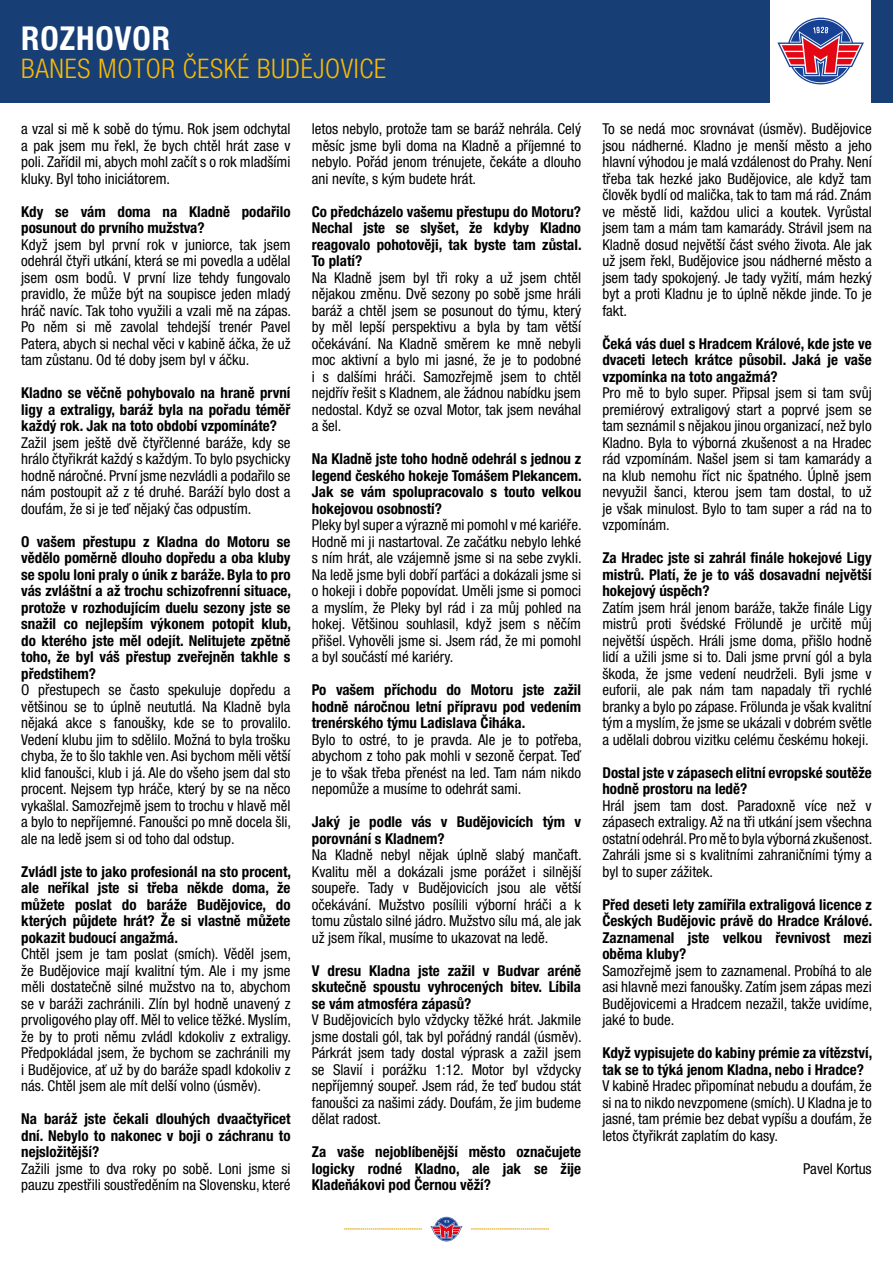
<style>
.page{position:relative;width:893px;height:1263px;background:#fff}
.page>*{position:absolute;margin:0;border:0;box-sizing:border-box;transform-origin:0 0}
.t1{font:700 condensed 33px "Helvetica Neue LT Pro";letter-spacing:.025em;color:#fff}
.t2{font:300 condensed 27px "Helvetica Neue LT Pro";letter-spacing:.025em;color:#fbba00}
.t3{font:condensed 15px/16.5px "Helvetica Neue LT Pro";color:#000;text-align:justify}
.t4{font:700 condensed 15px/16.5px "Helvetica Neue LT Pro";color:#000;text-align:justify}
</style>
<div class="page">
<svg style="left:344px;top:1228px;width:78px;height:2px"></svg>
<svg style="left:471px;top:1228px;width:78px;height:2px"></svg>
<svg style="left:430px;top:1216px;width:33px;height:26px"></svg>
<div style="left:0;top:0;width:770px;height:102px;background:#183f75"></div>
<div style="left:872px;top:0;width:21px;height:102px;background:#183f75"></div>
<svg style="left:777px;top:17px;width:87px;height:68px"></svg>
<h1 class="t1" style="left:21px;top:18px;width:150px">ROZHOVOR</h1>
<h2 class="t2" style="left:21px;top:53px;width:366px">BANES MOTOR ČESKÉ BUDĚJOVICE</h2>
<p class="t3" style="left:21px;top:120px;width:271px">a vzal si mě k sobě do týmu. Rok jsem odchytal a pak jsem mu řekl, že bych chtěl hrát zase v poli. Zařídil mi, abych mohl začít s o rok mladšími kluky. Byl toho iniciátorem.</p>
<p class="t4" style="left:21px;top:203px;width:271px">Kdy se vám doma na Kladně podařilo posunout do prvního mužstva?</p>
<p class="t3" style="left:21px;top:236px;width:271px">Když jsem byl první rok v juniorce, tak jsem odehrál čtyři utkání, která se mi povedla a udělal jsem osm bodů. V první lize tehdy fungovalo pravidlo, že může být na soupisce jeden mladý hráč navíc. Tak toho využili a vzali mě na zápas.<br>Po něm si mě zavolal tehdejší trenér Pavel Patera, abych si nechal věci v kabině áčka, že už tam zůstanu. Od té doby jsem byl v áčku.</p>
<p class="t4" style="left:21px;top:384px;width:271px">Kladno se věčně pohybovalo na hraně první ligy a extraligy, baráž byla na pořadu téměř každý rok. Jak na toto období vzpomínáte?</p>
<p class="t3" style="left:21px;top:434px;width:271px">Zažil jsem ještě dvě čtyřčlenné baráže, kdy se hrálo čtyřikrát každý s každým. To bylo psychicky hodně náročné. První jsme nezvládli a podařilo se nám postoupit až z té druhé. Baráží bylo dost a doufám, že si je teď nějaký čas odpustím.</p>
<p class="t4" style="left:21px;top:533px;width:271px">O vašem přestupu z Kladna do Motoru se vědělo poměrně dlouho dopředu a oba kluby se spolu loni praly o únik z baráže. Byla to pro vás zvláštní a až trochu schizofrenní situace, protože v rozhodujícím duelu sezony jste se snažil co nejlepším výkonem potopit klub, do kterého jste měl odejít. Nelitujete zpětně toho, že byl váš přestup zveřejněn takhle s předstihem?</p>
<p class="t3" style="left:21px;top:681px;width:271px">O přestupech se často spekuluje dopředu a většinou se to úplně neututlá. Na Kladně byla nějaká akce s fanoušky, kde se to provalilo.<br>Vedení klubu jim to sdělilo. Možná to byla trošku chyba, že to šlo takhle ven. Asi bychom měli větší klid fanoušci, klub i já. Ale do všeho jsem dal sto procent. Nejsem typ hráče, který by se na něco vykašlal. Samozřejmě jsem to trochu v hlavě měl a bylo to nepříjemné. Fanoušci po mně docela šli, ale na ledě jsem si od toho dal odstup.</p>
<p class="t4" style="left:21px;top:863px;width:271px">Zvládl jste to jako profesionál na sto procent, ale neříkal jste si třeba někde doma, že můžete poslat do baráže Budějovice, do kterých půjdete hrát? Že si vlastně můžete pokazit budoucí angažmá.</p>
<p class="t3" style="left:21px;top:945px;width:271px">Chtěl jsem je tam poslat (smích). Věděl jsem, že Budějovice mají kvalitní tým. Ale i my jsme měli dostatečně silné mužstvo na to, abychom se v baráži zachránili. Zlín byl hodně unavený z prvoligového play off. Měl to velice těžké. Myslím, že by to proti němu zvládl kdokoliv z extraligy.<br>Předpokládal jsem, že bychom se zachránili my i Budějovice, ať už by do baráže spadl kdokoliv z nás. Chtěl jsem ale mít delší volno (úsměv).</p>
<p class="t4" style="left:21px;top:1110px;width:271px">Na baráž jste čekali dlouhých dvaačtyřicet dní. Nebylo to nakonec v boji o záchranu to nejsložitější?</p>
<p class="t3" style="left:21px;top:1160px;width:271px">Zažili jsme to dva roky po sobě. Loni jsme si pauzu zpestřili soustředěním na Slovensku, které</p>
<p class="t3" style="left:312px;top:120px;width:271px">letos nebylo, protože tam se baráž nehrála. Celý měsíc jsme byli doma na Kladně a příjemné to nebylo. Pořád jenom trénujete, čekáte a dlouho ani nevíte, s kým budete hrát.</p>
<p class="t4" style="left:312px;top:203px;width:271px">Co předcházelo vašemu přestupu do Motoru?<br>Nechal jste se slyšet, že kdyby Kladno reagovalo pohotověji, tak byste tam zůstal.<br>To platí?</p>
<p class="t3" style="left:312px;top:269px;width:271px">Na Kladně jsem byl tři roky a už jsem chtěl nějakou změnu. Dvě sezony po sobě jsme hráli baráž a chtěl jsem se posunout do týmu, který by měl lepší perspektivu a byla by tam větší očekávání. Na Kladně směrem ke mně nebyli moc aktivní a bylo mi jasné, že je to podobné i s dalšími hráči. Samozřejmě jsem to chtěl nejdřív řešit s Kladnem, ale žádnou nabídku jsem nedostal. Když se ozval Motor, tak jsem neváhal a šel.</p>
<p class="t4" style="left:312px;top:450px;width:271px">Na Kladně jste toho hodně odehrál s jednou z legend českého hokeje Tomášem Plekancem.<br>Jak se vám spolupracovalo s touto velkou hokejovou osobností?</p>
<p class="t3" style="left:312px;top:516px;width:271px">Pleky byl super a výrazně mi pomohl v mé kariéře.<br>Hodně mi ji nastartoval. Ze začátku nebylo lehké s ním hrát, ale vzájemně jsme si na sebe zvykli.<br>Na ledě jsme byli dobří parťáci a dokázali jsme si o hokeji i dobře popovídat. Uměli jsme si pomoci a myslím, že Pleky byl rád i za můj pohled na hokej. Většinou souhlasil, když jsem s něčím přišel. Vyhověli jsme si. Jsem rád, že mi pomohl a byl součástí mé kariéry.</p>
<p class="t4" style="left:312px;top:681px;width:271px">Po vašem příchodu do Motoru jste zažil hodně náročnou letní přípravu pod vedením trenérského týmu Ladislava Čiháka.</p>
<p class="t3" style="left:312px;top:731px;width:271px">Bylo to ostré, to je pravda. Ale je to potřeba, abychom z toho pak mohli v sezoně čerpat. Teď je to však třeba přenést na led. Tam nám nikdo nepomůže a musíme to odehrát sami.</p>
<p class="t4" style="left:312px;top:813px;width:271px">Jaký je podle vás v Budějovicích tým v porovnání s Kladnem?</p>
<p class="t3" style="left:312px;top:846px;width:271px">Na Kladně nebyl nějak úplně slabý mančaft.<br>Kvalitu měl a dokázali jsme porážet i silnější soupeře. Tady v Budějovicích jsou ale větší očekávání. Mužstvo posílili výborní hráči a k tomu zůstalo silné jádro. Mužstvo sílu má, ale jak už jsem říkal, musíme to ukazovat na ledě.</p>
<p class="t4" style="left:312px;top:962px;width:271px">V dresu Kladna jste zažil v Budvar aréně skutečně spoustu vyhrocených bitev. Líbila se vám atmosféra zápasů?</p>
<p class="t3" style="left:312px;top:1011px;width:271px">V Budějovicích bylo vždycky těžké hrát. Jakmile jsme dostali gól, tak byl pořádný randál (úsměv).<br>Párkrát jsem tady dostal výprask a zažil jsem se Slavií i porážku 1:12. Motor byl vždycky nepříjemný soupeř. Jsem rád, že teď budou stát fanoušci za našimi zády. Doufám, že jim budeme dělat radost.</p>
<p class="t4" style="left:312px;top:1143px;width:271px">Za vaše nejoblíbenější město označujete logicky rodné Kladno, ale jak se žije Kladeňákovi pod Černou věží?</p>
<p class="t3" style="left:602px;top:120px;width:271px">To se nedá moc srovnávat (úsměv). Budějovice jsou nádherné. Kladno je menší město a jeho hlavní výhodou je malá vzdálenost do Prahy. Není třeba tak hezké jako Budějovice, ale když tam člověk bydlí od malička, tak to tam má rád. Znám ve městě lidi, každou ulici a koutek. Vyrůstal jsem tam a mám tam kamarády. Strávil jsem na Kladně dosud největší část svého života. Ale jak už jsem řekl, Budějovice jsou nádherné město a jsem tady spokojený. Je tady vyžití, mám hezký byt a proti Kladnu je to úplně někde jinde. To je fakt.</p>
<p class="t4" style="left:602px;top:335px;width:271px">Čeká vás duel s Hradcem Králové, kde jste ve dvaceti letech krátce působil. Jaká je vaše vzpomínka na toto angažmá?</p>
<p class="t3" style="left:602px;top:384px;width:271px">Pro mě to bylo super. Připsal jsem si tam svůj premiérový extraligový start a poprvé jsem se tam seznámil s nějakou jinou organizací, než bylo Kladno. Byla to výborná zkušenost a na Hradec rád vzpomínám. Našel jsem si tam kamarády a na klub nemohu říct nic špatného. Úplně jsem nevyužil šanci, kterou jsem tam dostal, to už je však minulost. Bylo to tam super a rád na to vzpomínám.</p>
<p class="t4" style="left:602px;top:549px;width:271px">Za Hradec jste si zahrál finále hokejové Ligy mistrů. Platí, že je to váš dosavadní největší hokejový úspěch?</p>
<p class="t3" style="left:602px;top:599px;width:271px">Zatím jsem hrál jenom baráže, takže finále Ligy mistrů proti švédské Frölundě je určitě můj největší úspěch. Hráli jsme doma, přišlo hodně lidí a užili jsme si to. Dali jsme první gól a byla škoda, že jsme vedení neudrželi. Byli jsme v euforii, ale pak nám tam napadaly tři rychlé branky a bylo po zápase. Frölunda je však kvalitní tým a myslím, že jsme se ukázali v dobrém světle a udělali dobrou vizitku celému českému hokeji.</p>
<p class="t4" style="left:602px;top:764px;width:271px">Dostal jste v zápasech elitní evropské soutěže hodně prostoru na ledě?</p>
<p class="t3" style="left:602px;top:797px;width:271px">Hrál jsem tam dost. Paradoxně více než v zápasech extraligy. Až na tři utkání jsem všechna ostatní odehrál. Pro mě to byla výborná zkušenost.<br>Zahráli jsme si s kvalitními zahraničními týmy a byl to super zážitek.</p>
<p class="t4" style="left:602px;top:896px;width:271px">Před deseti lety zamířila extraligová licence z Českých Budějovic právě do Hradce Králové.<br>Zaznamenal jste velkou řevnivost mezi oběma kluby?</p>
<p class="t3" style="left:602px;top:962px;width:271px">Samozřejmě jsem to zaznamenal. Probíhá to ale asi hlavně mezi fanoušky. Zatím jsem zápas mezi Budějovicemi a Hradcem nezažil, takže uvidíme, jaké to bude.</p>
<p class="t4" style="left:602px;top:1044px;width:271px">Když vypisujete do kabiny prémie za vítězství, tak se to týká jenom Kladna, nebo i Hradce?</p>
<p class="t3" style="left:602px;top:1077px;width:271px">V kabině Hradec připomínat nebudu a doufám, že si na to nikdo nevzpomene (smích). U Kladna je to jasné, tam prémie bez debat vypíšu a doufám, že letos čtyřikrát zaplatím do kasy.</p>
<p class="t3" style="left:803px;top:1160px;width:70px">Pavel Kortus</p>
</div>
